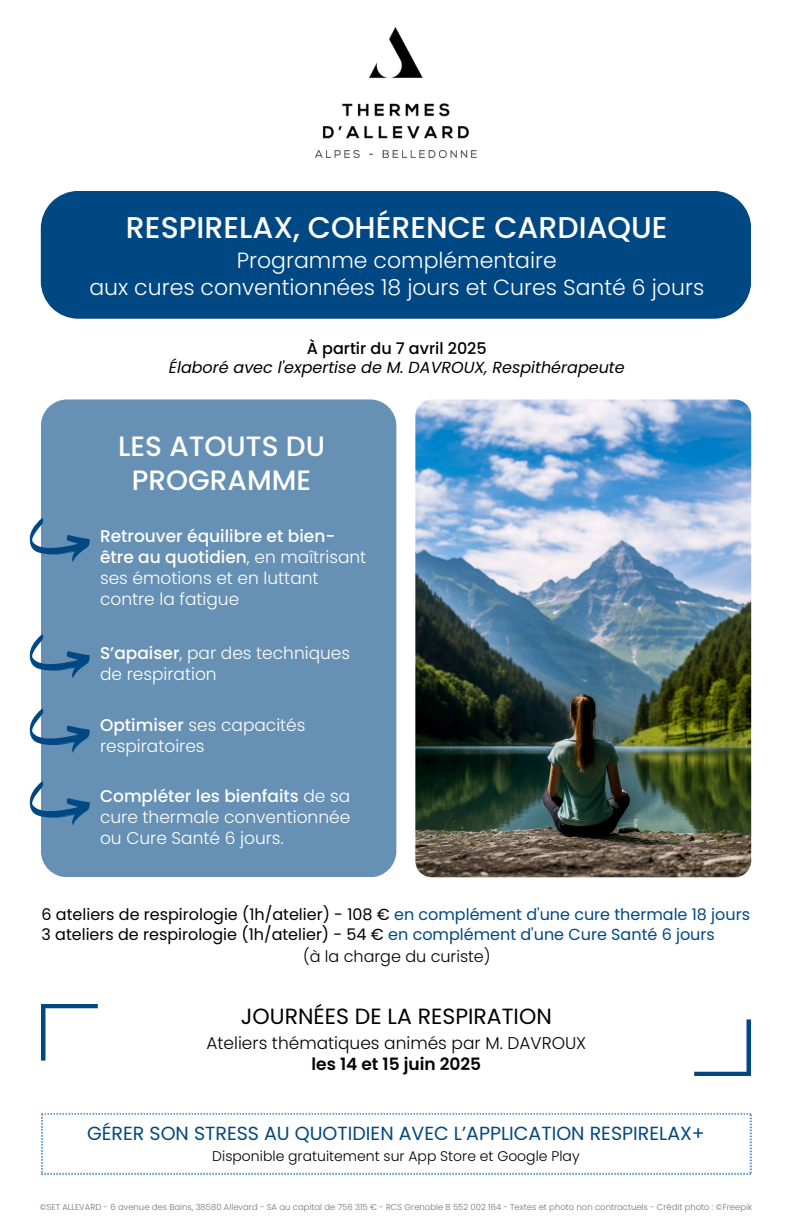
<style>
.page{position:relative;width:792px;height:1224px;background:#fff}
.page>*{position:absolute;margin:0;border:0;box-sizing:border-box;transform-origin:0 0}
.t1{font:500 30px "Poppins";color:#fff}
.t2{font:500 28px/34.5px "Poppins";color:#fff;text-align:center}
.t3{font:300 22px/26.2px "Poppins";color:#fff;text-align:center}
.t4{font:22px "Poppins";color:#000}
.t5{font:19px "Poppins";color:#004884}
.t6{font:300 17px/21px "Poppins";color:#fff}
.t7{font:300 17px/21px "Poppins";color:#000;text-align:center}
.t8{font:16px/19.5px "Poppins";color:#000}
.t9{font:italic 16px/19.5px "Poppins";color:#000;text-align:center}
.t10{font:300 16px "Poppins";color:#000}
.t11{font:300 14px "Poppins";color:#000}
.t12{font:300 8.5px "Poppins";color:#737373}
.s1{font-weight:500;font-style:normal}
.s2{font-weight:500}
.s3{color:#004884}
.s4{font-weight:600}
</style>
<div class="page">
<div style="left:41px;top:399px;width:355px;height:478px;background:#6691b5;border-radius:26px"></div>
<svg style="left:29px;top:518px;width:61px;height:44px"></svg>
<svg style="left:29px;top:634px;width:61px;height:44px"></svg>
<svg style="left:41px;top:1004px;width:57px;height:57px"></svg>
<svg style="left:694px;top:1019px;width:57px;height:57px"></svg>
<svg style="left:29px;top:709px;width:61px;height:43px"></svg>
<div style="left:41px;top:191px;width:710px;height:128px;background:#004884"></div>
<svg style="left:29px;top:781px;width:61px;height:44px"></svg>
<img style="left:316px;top:27px;width:160px;height:130px">
<svg style="left:42px;top:1113px;width:709px;height:61px"></svg>
<img style="left:415px;top:399px;width:336px;height:478px">
<img style="left:87px;top:1123px;width:618px;height:42px">
<h1 class="t1" style="left:126px;top:206px;width:543px">RESPIRELAX, COHÉRENCE CARDIAQUE</h1>
<p class="t3" style="left:89px;top:248px;width:616px">Programme complémentaire<br>aux cures conventionnées 18 jours et Cures Santé 6 jours</p>
<h4 class="t9" style="left:169px;top:339px;width:457px"><span class="s1">À partir du 7 avril 2025<br></span>Élaboré avec l'expertise de M. DAVROUX, Respithérapeute</h4>
<h1 class="t2" style="left:118px;top:429px;width:209px">LES ATOUTS DU<br>PROGRAMME</h1>
<h4 class="t6" style="left:100px;top:526px;width:268px"><span class="s2">Retrouver équilibre et bien&shy;être au quotidien</span>, en maîtrisant ses émotions et en luttant contre la fatigue</h4>
<h4 class="t6" style="left:100px;top:642px;width:252px"><span class="s2">S’apaiser</span>, par des techniques de respiration</h4>
<h4 class="t6" style="left:100px;top:715px;width:207px"><span class="s2">Optimiser</span> ses capacités respiratoires</h4>
<p class="t6" style="left:100px;top:786px;width:252px;text-align:justify"><span class="s2">Compléter les bienfaits</span> de sa cure thermale conventionnée ou Cure Santé 6 jours.</p>
<p class="t8" style="left:42px;top:905px;width:710px">6 ateliers de respirologie (1h/atelier) - 108 € <span class="s3">en complément d'une cure thermale 18 jours<br></span>3 ateliers de respirologie (1h/atelier) - 54 € <span class="s3">en complément d'une Cure Santé 6 jours</span></p>
<p class="t10" style="left:303px;top:945px;width:189px">(à la charge du curiste)</p>
<h4 class="t4" style="left:241px;top:1001px;width:312px">JOURNÉES DE LA RESPIRATION</h4>
<h4 class="t7" style="left:206px;top:1033px;width:381px">Ateliers thématiques animés par M. DAVROUX <span class="s4">les 14 et 15 juin 2025</span></h4>
<p class="t5" style="left:87px;top:1120px;width:619px">GÉRER SON STRESS AU QUOTIDIEN AVEC L’APPLICATION RESPIRELAX+</p>
<p class="t11" style="left:212px;top:1147px;width:369px">Disponible gratuitement sur App Store et Google Play</p>
<p class="t12" style="left:40px;top:1201px;width:714px">©SET ALLEVARD - 6 avenue des Bains, 38580 Allevard - SA au capital de 756 315 € - RCS Grenoble B 552 002 164 - Textes et photo non contractuels - Crédit photo : ©Freepik</p>
</div>
